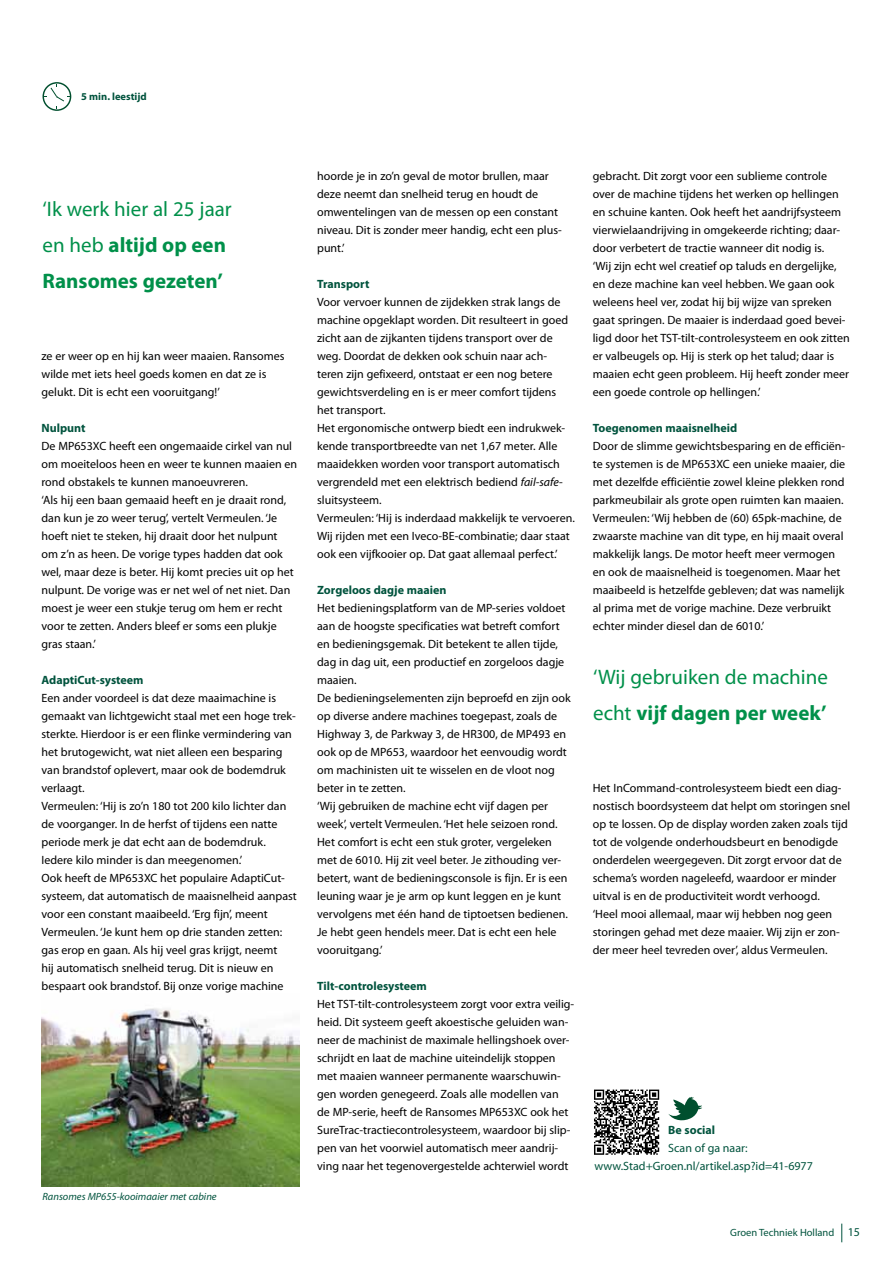
<style>
.page{position:relative;width:893px;height:1263px;background:#fff}
.page>*{position:absolute;margin:0;border:0;box-sizing:border-box;transform-origin:0 0}
.t1{font:700 21px/36px "Myriad Pro";color:#00904a}
.t2{font:21px/36px "Myriad Pro";color:#00904a}
.t3{font:12px/18px "Myriad Pro";color:#000}
.t4{font:700 12px "Myriad Pro";color:#00533d}
.t5{font:12px/18px "Myriad Pro";color:#00533d}
.t6{font:italic 10.5px "Myriad Pro";color:#00533d}
.t7{font:10.5px "Myriad Pro";color:#00533d}
.t8{font:700 10.5px "Myriad Pro";color:#00533d}
.s1{font-weight:400}
.s2{font-style:italic}
.s3{font-weight:700}
.s4{font-size:12px}
</style>
<div class="page">
<svg style="left:841px;top:1223px;width:1px;height:19px"></svg>
<svg style="left:43px;top:82px;width:28px;height:29px"></svg>
<img style="left:42px;top:1008px;width:257px;height:178px">
<svg style="left:594px;top:1089px;width:65px;height:66px"></svg>
<svg style="left:668px;top:1097px;width:34px;height:23px"></svg>
<p class="t8" style="left:81px;top:90px;width:67px">5 min. leestijd</p>
<h1 class="t1" style="left:43px;top:190px;width:191px"><span class="s1">‘Ik werk hier al 25 jaar en heb</span> altijd op een<br>Ransomes gezeten’</h1>
<p class="t3" style="left:42px;top:347px;width:244px">ze er weer op en hij kan weer maaien. Ransomes wilde met iets heel goeds komen en dat ze is gelukt. Dit is echt een vooruitgang!’</p>
<p class="t4" style="left:42px;top:420px;width:46px">Nulpunt</p>
<p class="t3" style="left:42px;top:437px;width:257px">De MP653XC heeft een ongemaaide cirkel van nul om moeiteloos heen en weer te kunnen maaien en rond obstakels te kunnen manoeuvreren.<br>‘Als hij een baan gemaaid heeft en je draait rond, dan kun je zo weer terug’, vertelt Vermeulen. ‘Je hoeft niet te steken, hij draait door het nulpunt om z’n as heen. De vorige types hadden dat ook wel, maar deze is beter. Hij komt precies uit op het nulpunt. De vorige was er net wel of net niet. Dan moest je weer een stukje terug om hem er recht voor te zetten. Anders bleef er soms een plukje gras staan.’</p>
<p class="t4" style="left:42px;top:672px;width:104px">AdaptiCut-systeem</p>
<p class="t3" style="left:42px;top:689px;width:257px">Een ander voordeel is dat deze maaimachine is gemaakt van lichtgewicht staal met een hoge trek&shy;sterkte. Hierdoor is er een flinke vermindering van het brutogewicht, wat niet alleen een besparing van brandstof oplevert, maar ook de bodemdruk verlaagt.<br>Vermeulen: ‘Hij is zo’n 180 tot 200 kilo lichter dan de voorganger. In de herfst of tijdens een natte periode merk je dat echt aan de bodemdruk.<br>Iedere kilo minder is dan meegenomen.’<br>Ook heeft de MP653XC het populaire AdaptiCut&shy;systeem, dat automatisch de maaisnelheid aanpast voor een constant maaibeeld. ‘Erg fijn’, meent Vermeulen. ‘Je kunt hem op drie standen zetten: gas erop en gaan. Als hij veel gras krijgt, neemt<br>hij automatisch snelheid terug. Dit is nieuw en bespaart ook brandstof. Bij onze vorige machine</p>
<p class="t6" style="left:43px;top:1189px;width:176px">Ransomes MP655-kooimaaier met cabine</p>
<p class="t3" style="left:317px;top:167px;width:246px">hoorde je in zo’n geval de motor brullen, maar deze neemt dan snelheid terug en houdt de omwentelingen van de messen op een constant niveau. Dit is zonder meer handig, echt een plus&shy;punt.’</p>
<p class="t4" style="left:317px;top:276px;width:54px">Transport</p>
<p class="t3" style="left:317px;top:293px;width:259px">Voor vervoer kunnen de zijdekken strak langs de machine opgeklapt worden. Dit resulteert in goed zicht aan de zijkanten tijdens transport over de weg. Doordat de dekken ook schuin naar ach&shy;teren zijn gefixeerd, ontstaat er een nog betere gewichtsverdeling en is er meer comfort tijdens het transport.<br>Het ergonomische ontwerp biedt een indrukwek&shy;kende transportbreedte van net 1,67 meter. Alle maaidekken worden voor transport automatisch vergrendeld met een elektrisch bediend <span class="s2">fail-safe&shy;</span>sluitsysteem.<br>Vermeulen: ‘Hij is inderdaad makkelijk te vervoeren.<br>Wij rijden met een Iveco-BE-combinatie; daar staat ook een vijfkooier op. Dat gaat allemaal perfect.’</p>
<p class="t4" style="left:317px;top:582px;width:131px">Zorgeloos dagje maaien</p>
<p class="t3" style="left:317px;top:599px;width:255px">Het bedieningsplatform van de MP-series voldoet aan de hoogste specificaties wat betreft comfort en bedieningsgemak. Dit betekent te allen tijde, dag in dag uit, een productief en zorgeloos dagje maaien.<br>De bedieningselementen zijn beproefd en zijn ook op diverse andere machines toegepast, zoals de Highway 3, de Parkway 3, de HR300, de MP493 en ook op de MP653, waardoor het eenvoudig wordt om machinisten uit te wisselen en de vloot nog beter in te zetten.<br>‘Wij gebruiken de machine echt vijf dagen per week’, vertelt Vermeulen. ‘Het hele seizoen rond.<br>Het comfort is echt een stuk groter, vergeleken met de 6010. Hij zit veel beter. Je zithouding ver&shy;betert, want de bedieningsconsole is fijn. Er is een leuning waar je je arm op kunt leggen en je kunt vervolgens met één hand de tiptoetsen bedienen.<br>Je hebt geen hendels meer. Dat is echt een hele vooruitgang.’</p>
<p class="t4" style="left:317px;top:978px;width:111px">Tilt-controlesysteem</p>
<p class="t3" style="left:317px;top:995px;width:259px">Het TST-tilt-controlesysteem zorgt voor extra veilig&shy;heid. Dit systeem geeft akoestische geluiden wan&shy;neer de machinist de maximale hellingshoek over&shy;schrijdt en laat de machine uiteindelijk stoppen met maaien wanneer permanente waarschuwin&shy;gen worden genegeerd. Zoals alle modellen van de MP-serie, heeft de Ransomes MP653XC ook het SureTrac-tractiecontrolesysteem, waardoor bij slip&shy;pen van het voorwiel automatisch meer aandrij&shy;ving naar het tegenovergestelde achterwiel wordt</p>
<p class="t3" style="left:593px;top:167px;width:258px">gebracht. Dit zorgt voor een sublieme controle over de machine tijdens het werken op hellingen en schuine kanten. Ook heeft het aandrijfsysteem vierwielaandrijving in omgekeerde richting; daar&shy;door verbetert de tractie wanneer dit nodig is.<br>‘Wij zijn echt wel creatief op taluds en dergelijke, en deze machine kan veel hebben. We gaan ook weleens heel ver, zodat hij bij wijze van spreken gaat springen. De maaier is inderdaad goed bevei&shy;ligd door het TST-tilt-controlesysteem en ook zitten er valbeugels op. Hij is sterk op het talud; daar is maaien echt geen probleem. Hij heeft zonder meer een goede controle op hellingen.’</p>
<p class="t4" style="left:593px;top:420px;width:146px">Toegenomen maaisnelheid</p>
<p class="t3" style="left:593px;top:437px;width:254px">Door de slimme gewichtsbesparing en de efficiën&shy;te systemen is de MP653XC een unieke maaier, die met dezelfde efficiëntie zowel kleine plekken rond parkmeubilair als grote open ruimten kan maaien.<br>Vermeulen: ‘Wij hebben de (60) 65pk-machine, de zwaarste machine van dit type, en hij maait overal makkelijk langs. De motor heeft meer vermogen en ook de maaisnelheid is toegenomen. Maar het maaibeeld is hetzelfde gebleven; dat was namelijk al prima met de vorige machine. Deze verbruikt echter minder diesel dan de 6010.’</p>
<h1 class="t2" style="left:593px;top:659px;width:236px">‘Wij gebruiken de machine echt <span class="s3">vijf dagen per week’</span></h1>
<p class="t3" style="left:593px;top:779px;width:259px">Het InCommand-controlesysteem biedt een diag&shy;nostisch boordsysteem dat helpt om storingen snel op te lossen. Op de display worden zaken zoals tijd tot de volgende onderhoudsbeurt en benodigde onderdelen weergegeven. Dit zorgt ervoor dat de schema’s worden nageleefd, waardoor er minder uitval is en de productiviteit wordt verhoogd.<br>‘Heel mooi allemaal, maar wij hebben nog geen storingen gehad met deze maaier. Wij zijn er zon&shy;der meer heel tevreden over’, aldus Vermeulen.</p>
<p class="t4" style="left:668px;top:1122px;width:48px">Be social</p>
<p class="t5" style="left:594px;top:1139px;width:220px;text-indent:74px">Scan of ga naar: www.Stad+Groen.nl/artikel.asp?id=41-6977</p>
<p class="t7" style="left:730px;top:1226px;width:131px">Groen Techniek Holland <span class="s4">15</span></p>
</div>
